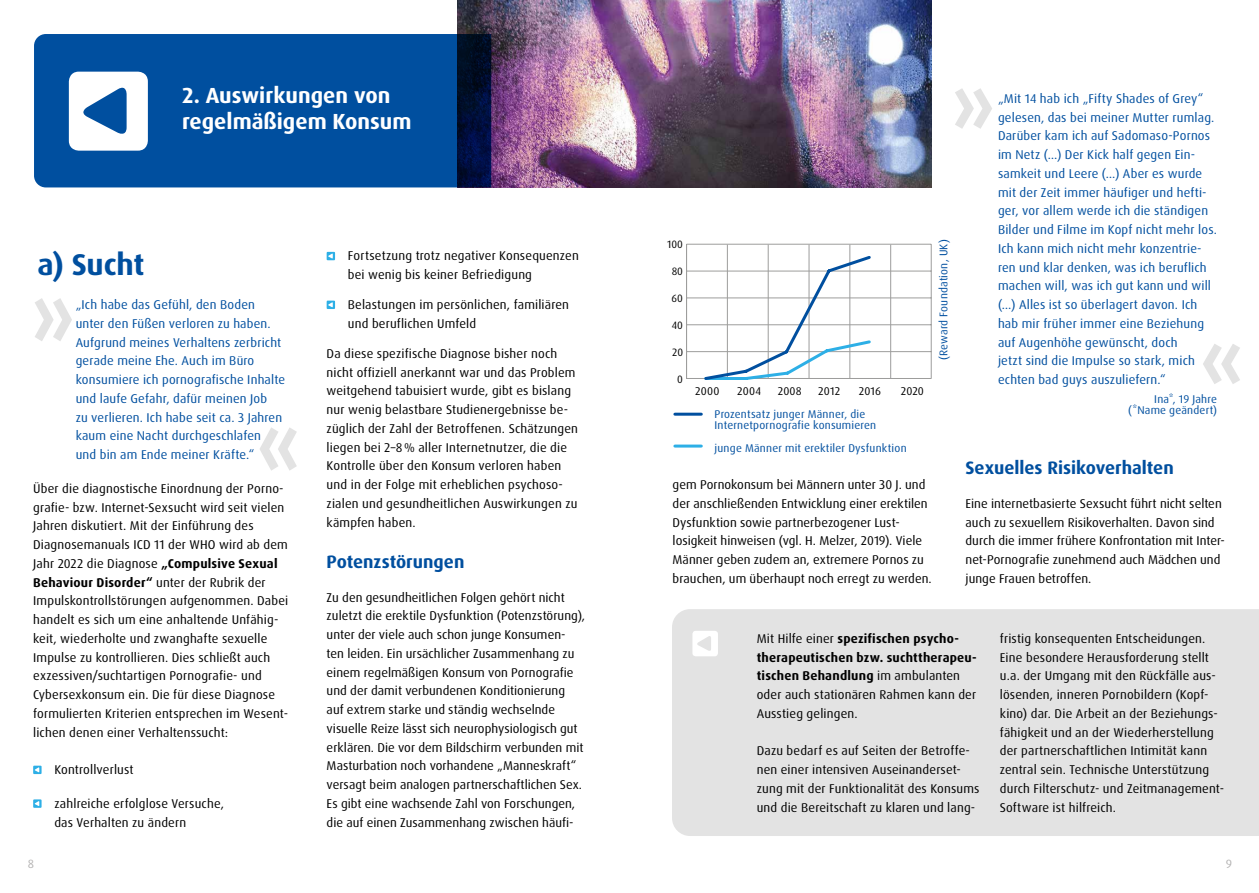
<style>
.page{position:relative;width:1259px;height:893px;background:#fff}
.page>*{position:absolute;margin:0;border:0;box-sizing:border-box;transform-origin:0 0}
.t1{font:700 30px "Dax OT";letter-spacing:-.005em;color:#004f9f}
.t2{font:700 21.9px/26.2px "Dax OT";color:#fff}
.t3{font:700 18px "Dax OT";color:#004f9f}
.t4{font:12.75px/18.8px "Dax OT";letter-spacing:.01em;color:#000}
.t5{font:12.75px/18.8px "Dax OT";letter-spacing:.015em;color:#004f9f}
.t6{font:12px "Dax OT";color:#b3b2b2}
.t7{font:11.25px/11.2px "Dax OT";letter-spacing:.02em;color:#004f9f}
.t8{font:11.25px "Dax OT";letter-spacing:.01em;color:#000}
.t9{font:10.65px "Dax OT";color:#000}
.s1{font-weight:700}
</style>
<div class="page">
<svg style="left:33px;top:766px;width:9px;height:8px"></svg>
<svg style="left:33px;top:799px;width:9px;height:9px"></svg>
<svg style="left:327px;top:252px;width:8px;height:8px"></svg>
<svg style="left:327px;top:301px;width:8px;height:8px"></svg>
<div style="left:34px;top:34px;width:423px;height:153px;background:#004f9f"></div>
<svg style="left:69px;top:72px;width:79px;height:79px"></svg>
<svg style="left:260px;top:427px;width:37px;height:44px"></svg>
<svg style="left:35px;top:298px;width:37px;height:43px"></svg>
<img style="left:457px;top:0;width:474px;height:187px">
<hr style="left:931px;top:244px;width:1px;height:134px;background:#9d9d9c">
<hr style="left:891px;top:378px;width:40px;height:1px;background:#9d9d9c">
<hr style="left:891px;top:351px;width:40px;height:1px;background:#9d9d9c">
<hr style="left:891px;top:324px;width:40px;height:1px;background:#9d9d9c">
<hr style="left:891px;top:298px;width:40px;height:1px;background:#9d9d9c">
<hr style="left:891px;top:271px;width:40px;height:1px;background:#9d9d9c">
<hr style="left:891px;top:244px;width:40px;height:1px;background:#9d9d9c">
<hr style="left:727px;top:245px;width:1px;height:133px;background:#9d9d9c">
<hr style="left:768px;top:245px;width:1px;height:133px;background:#9d9d9c">
<hr style="left:809px;top:245px;width:1px;height:133px;background:#9d9d9c">
<hr style="left:849px;top:245px;width:1px;height:133px;background:#9d9d9c">
<hr style="left:890px;top:245px;width:1px;height:133px;background:#9d9d9c">
<hr style="left:686px;top:244px;width:1px;height:134px;background:#9d9d9c">
<hr style="left:686px;top:378px;width:205px;height:1px;background:#9d9d9c">
<hr style="left:686px;top:351px;width:205px;height:1px;background:#9d9d9c">
<hr style="left:686px;top:324px;width:205px;height:1px;background:#9d9d9c">
<hr style="left:686px;top:298px;width:205px;height:1px;background:#9d9d9c">
<hr style="left:686px;top:271px;width:205px;height:1px;background:#9d9d9c">
<hr style="left:686px;top:244px;width:205px;height:1px;background:#9d9d9c">
<svg style="left:702px;top:254px;width:171px;height:126px"></svg>
<div style="left:672px;top:609px;width:587px;height:227px;background:#e3e3e3"></div>
<svg style="left:692px;top:631px;width:26px;height:25px"></svg>
<hr style="left:675px;top:413px;width:26px;height:3px;background:#004f9f">
<hr style="left:675px;top:445px;width:26px;height:3px;background:#2dafe6">
<svg style="left:1203px;top:344px;width:37px;height:40px"></svg>
<svg style="left:955px;top:88px;width:37px;height:41px"></svg>
<h2 class="t2" style="left:182px;top:82px;width:231px">2. Auswirkungen von regelmäßigem Konsum</h2>
<h1 class="t1" style="left:37px;top:246px;width:109px">a) Sucht</h1>
<p class="t5" style="left:76px;top:295px;width:211px">„Ich habe das Gefühl, den Boden unter den Füßen verloren zu haben.<br>Aufgrund meines Verhaltens zerbricht gerade meine Ehe. Auch im Büro konsumiere ich pornografische Inhalte und laufe Gefahr, dafür meinen Job<br>zu verlieren. Ich habe seit ca. 3 Jahren kaum eine Nacht durchgeschlafen<br>und bin am Ende meiner Kräfte.“</p>
<p class="t4" style="left:33px;top:479px;width:257px">Über die diagnostische Einordnung der Porno&shy;grafie- bzw. Internet-Sexsucht wird seit vielen Jahren diskutiert. Mit der Einführung des Diagnosemanuals ICD 11 der WHO wird ab dem Jahr 2022 die Diagnose <span class="s1">„Compulsive Sexual Behaviour Disorder“</span> unter der Rubrik der Impulskontrollstörungen aufgenommen. Dabei handelt es sich um eine anhaltende Unfähig&shy;keit, wiederholte und zwanghafte sexuelle Impulse zu kontrollieren. Dies schließt auch exzessiven/suchtartigen Pornografie- und Cybersexkonsum ein. Die für diese Diagnose formulierten Kriterien entsprechen im Wesent&shy;lichen denen einer Verhaltenssucht:</p>
<p class="t4" style="left:54px;top:760px;width:81px">Kontrollverlust</p>
<p class="t4" style="left:54px;top:794px;width:171px">zahlreiche erfolglose Versuche, das Verhalten zu ändern</p>
<p class="t4" style="left:348px;top:247px;width:232px">Fortsetzung trotz negativer Konsequenzen bei wenig bis keiner Befriedigung</p>
<p class="t4" style="left:348px;top:295px;width:223px">Belastungen im persönlichen, familiären und beruflichen Umfeld</p>
<p class="t4" style="left:327px;top:344px;width:253px">Da diese spezifische Diagnose bisher noch nicht offiziell anerkannt war und das Problem weitgehend tabuisiert wurde, gibt es bislang nur wenig belastbare Studienergebnisse be&shy;züglich der Zahl der Betroffenen. Schätzungen liegen bei 2–8% aller Internetnutzer, die die Kontrolle über den Konsum verloren haben und in der Folge mit erheblichen psychoso&shy;zialen und gesundheitlichen Auswirkungen zu kämpfen haben.</p>
<h3 class="t3" style="left:327px;top:550px;width:139px">Potenzstörungen</h3>
<p class="t4" style="left:327px;top:588px;width:260px">Zu den gesundheitlichen Folgen gehört nicht zuletzt die erektile Dysfunktion (Potenzstörung), unter der viele auch schon junge Konsumen&shy;ten leiden. Ein ursächlicher Zusammenhang zu einem regelmäßigen Konsum von Pornografie und der damit verbundenen Konditionierung auf extrem starke und ständig wechselnde visuelle Reize lässt sich neurophysiologisch gut erklären. Die vor dem Bildschirm verbunden mit Masturbation noch vorhandene „Manneskraft“ versagt beim analogen partnerschaftlichen Sex.<br>Es gibt eine wachsende Zahl von Forschungen, die auf einen Zusammenhang zwischen häufi-</p>
<p class="t9" style="left:667px;top:238px;width:17px">100</p>
<p class="t9" style="left:671px;top:265px;width:13px">80</p>
<p class="t9" style="left:671px;top:291px;width:13px">60</p>
<p class="t9" style="left:672px;top:318px;width:13px">40</p>
<p class="t9" style="left:672px;top:345px;width:12px">20</p>
<p class="t9" style="left:677px;top:372px;width:7px">0</p>
<p class="t8" style="left:695px;top:384px;width:26px">2000</p>
<p class="t8" style="left:737px;top:384px;width:25px">2004</p>
<p class="t8" style="left:778px;top:384px;width:25px">2008</p>
<p class="t8" style="left:818px;top:384px;width:23px">2012</p>
<p class="t8" style="left:859px;top:384px;width:24px">2016</p>
<p class="t8" style="left:901px;top:384px;width:25px">2020</p>
<p class="t7" style="left:714px;top:408px;width:163px">Prozentsatz junger Männer, die<br>Internetpornografie konsumieren</p>
<p class="t7" style="left:714px;top:442px;width:194px">junge Männer mit erektiler Dysfunktion</p>
<p class="t7" style="left:938px;top:360px;width:122px;rotate:-90deg">(Reward Foundation, UK)</p>
<p class="t4" style="left:672px;top:475px;width:261px">gem Pornokonsum bei Männern unter 30 J. und der anschließenden Entwicklung einer erektilen Dysfunktion sowie partnerbezogener Lust&shy;losigkeit hinweisen (vgl. H. Melzer, 2019). Viele Männer geben zudem an, extremere Pornos zu brauchen, um überhaupt noch erregt zu werden.</p>
<p class="t5" style="left:998px;top:89px;width:220px">„Mit 14 hab ich „Fifty Shades of Grey“ gelesen, das bei meiner Mutter rumlag.<br>Darüber kam ich auf Sadomaso-Pornos im Netz (…) Der Kick half gegen Ein&shy;samkeit und Leere (…) Aber es wurde mit der Zeit immer häufiger und hefti&shy;ger, vor allem werde ich die ständigen Bilder und Filme im Kopf nicht mehr los.<br>Ich kann mich nicht mehr konzentrie&shy;ren und klar denken, was ich beruflich machen will, was ich gut kann und will (…) Alles ist so überlagert davon. Ich hab mir früher immer eine Beziehung auf Augenhöhe gewünscht, doch<br>jetzt sind die Impulse so stark, mich echten bad guys auszuliefern.“</p>
<p class="t7" style="left:1128px;top:393px;width:90px;text-align:right">Ina*, 19 Jahre (*Name geändert)</p>
<h3 class="t3" style="left:965px;top:456px;width:210px">Sexuelles Risikoverhalten</h3>
<p class="t4" style="left:965px;top:494px;width:261px">Eine internetbasierte Sexsucht führt nicht selten auch zu sexuellem Risikoverhalten. Davon sind durch die immer frühere Konfrontation mit Inter&shy;net-Pornografie zunehmend auch Mädchen und junge Frauen betroffen.</p>
<p class="t4" style="left:756px;top:629px;width:221px">Mit Hilfe einer <span class="s1">spezifischen psycho&shy;therapeutischen bzw. suchttherapeu&shy;tischen Behandlung</span> im ambulanten oder auch stationären Rahmen kann der Ausstieg gelingen.</p>
<p class="t4" style="left:756px;top:742px;width:224px">Dazu bedarf es auf Seiten der Betroffe&shy;nen einer intensiven Auseinanderset&shy;zung mit der Funktionalität des Konsums und die Bereitschaft zu klaren und lang-</p>
<p class="t4" style="left:1000px;top:629px;width:226px">fristig konsequenten Entscheidungen.<br>Eine besondere Herausforderung stellt u.a. der Umgang mit den Rückfälle aus&shy;lösenden, inneren Pornobildern (Kopf&shy;kino) dar. Die Arbeit an der Beziehungs&shy;fähigkeit und an der Wiederherstellung der partnerschaftlichen Intimität kann zentral sein. Technische Unterstützung durch Filterschutz- und Zeitmanagement-Software ist hilfreich.</p>
<p class="t6" style="left:28px;top:856px;width:8px">8</p>
<p class="t6" style="left:1226px;top:856px;width:8px">9</p>
</div>
